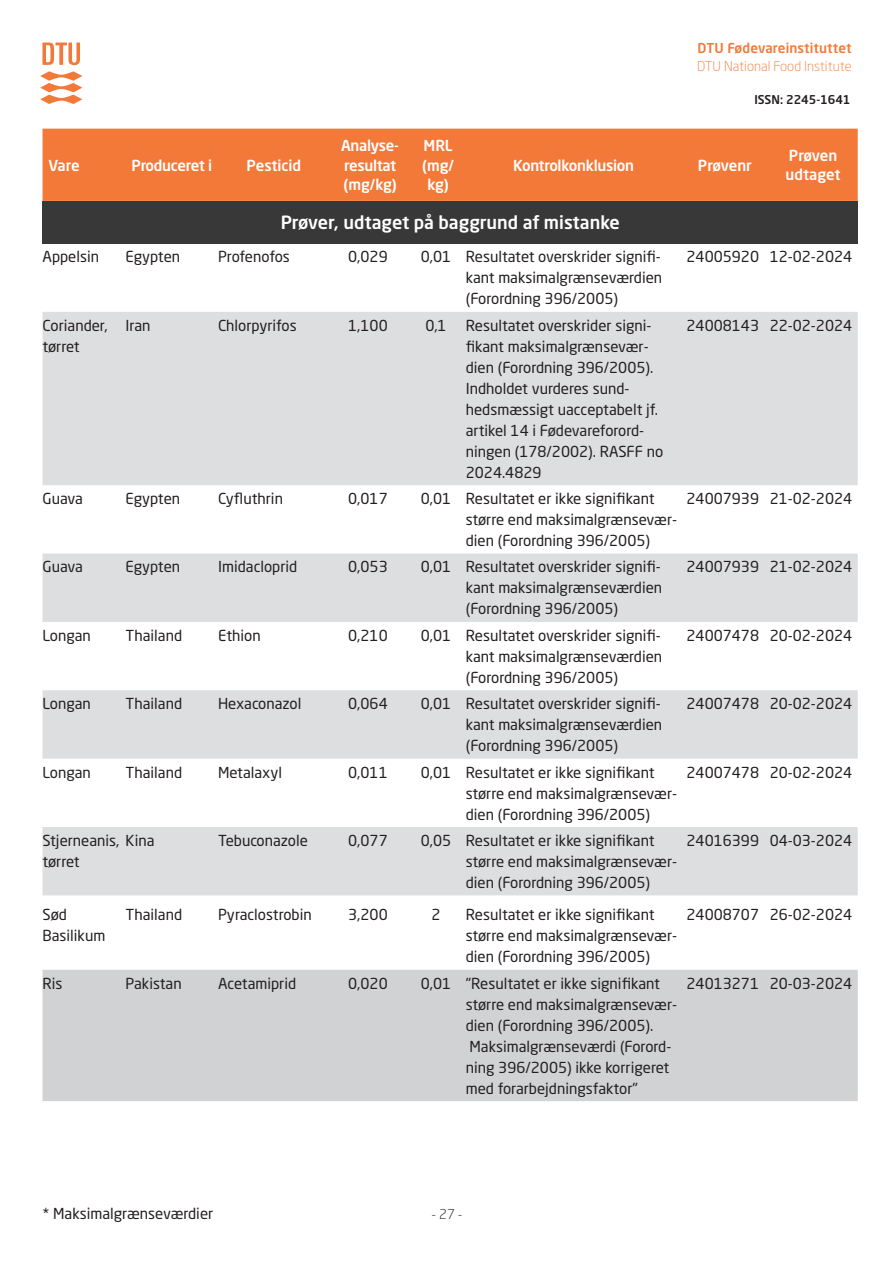
<style>
.page{position:relative;width:893px;height:1263px;background:#fff}
.page>*{position:absolute;margin:0;border:0;box-sizing:border-box;transform-origin:0 0}
.t1{font:500 18px "Neo Sans Pro";color:#fff}
.Brødtekst{font:15px/21px "Neo Sans Pro";color:#231f20}
.Brødtekst-2{font:500 15px/19.5px "Neo Sans Pro";letter-spacing:-.02em;color:#fff}
.Brødtekst-3{font:500 15px/19.5px "Neo Sans Pro";color:#fff}
.Brødtekst-4{font:15px "Neo Sans Pro";letter-spacing:-.02em;color:#231f20}
.t2{font:300 13.5px "Neo Sans Std";color:#f37939}
.t3{font:500 13.5px "Neo Sans Std";letter-spacing:.01em;color:#f37939}
.t4{font:300 13.5px "Neo Sans Pro";color:#120b19}
.t5{font:500 12px "Neo Sans Std";color:#231f20}
</style>
<div class="page">
<svg style="left:42px;top:43px;width:38px;height:22px"></svg>
<svg style="left:40px;top:71px;width:42px;height:33px"></svg>
<div style="left:43px;top:129px;width:815px;height:72px;background:#f37939"></div>
<svg style="left:43px;top:312px;width:815px;height:583px;fill:#dddee0"></svg>
<svg style="left:43px;top:969px;width:814px;height:1px"></svg>
<div style="left:43px;top:970px;width:815px;height:131px;background:#d1d2d4"></div>
<div style="left:43px;top:201px;width:815px;height:43px;background:#383839"></div>
<p class="t3" style="left:698px;top:39px;width:155px">DTU Fødevareinstituttet</p>
<p class="t2" style="left:697px;top:58px;width:156px">DTU National Food Institute</p>
<p class="t5" style="left:754px;top:92px;width:98px">ISSN: 2245-1641</p>
<p class="Brødtekst-2" style="left:341px;top:135px;width:59px">Analyse&shy;resultat (mg/kg)</p>
<p class="Brødtekst-2" style="left:422px;top:135px;width:33px;text-align:center">MRL (mg/ kg)</p>
<p class="Brødtekst-2" style="left:513px;top:155px;width:122px">Kontrolkonklusion</p>
<p class="Brødtekst-2" style="left:698px;top:155px;width:55px">Prøvenr</p>
<p class="Brødtekst-3" style="left:786px;top:145px;width:56px">Prøven udtaget</p>
<p class="t1" style="left:194px;top:211px;width:513px">Prøver, udtaget som repræsentative for markedet (stikprøver)</p>
<p class="Brødtekst-2" style="left:49px;top:155px;width:33px">Vare</p>
<p class="Brødtekst-2" style="left:132px;top:155px;width:82px">Produceret i</p>
<p class="Brødtekst-3" style="left:246px;top:155px;width:56px">Pesticid</p>
<p class="t1" style="left:281px;top:211px;width:341px">Prøver, udtaget på baggrund af mistanke</p>
<p class="Brødtekst" style="left:43px;top:246px;width:58px">Appelsin</p>
<p class="Brødtekst" style="left:126px;top:246px;width:56px">Egypten</p>
<p class="Brødtekst-4" style="left:218px;top:248px;width:73px">Profenofos</p>
<p class="Brødtekst" style="left:348px;top:246px;width:41px">0,029</p>
<p class="Brødtekst" style="left:421px;top:246px;width:32px">0,01</p>
<p class="Brødtekst" style="left:466px;top:246px;width:198px;text-align:justify">Resultatet overskrider signifi&shy;kant maksimalgrænseværdien (Forordning 396/2005)</p>
<p class="Brødtekst" style="left:686px;top:246px;width:74px">24005920</p>
<p class="Brødtekst" style="left:770px;top:246px;width:84px">12-02-2024</p>
<p class="Brødtekst" style="left:43px;top:314px;width:67px">Coriander, tørret</p>
<p class="Brødtekst" style="left:126px;top:314px;width:26px">Iran</p>
<p class="Brødtekst" style="left:218px;top:314px;width:80px">Chlorpyrifos</p>
<p class="Brødtekst" style="left:348px;top:314px;width:41px">1,100</p>
<p class="Brødtekst" style="left:425px;top:314px;width:23px">0,1</p>
<p class="Brødtekst" style="left:466px;top:314px;width:199px">Resultatet overskrider signi&shy;fikant maksimalgrænsevær&shy;dien (Forordning 396/2005).<br>Indholdet vurderes sund&shy;hedsmæssigt uacceptabelt jf. artikel 14 i Fødevareforord&shy;ningen (178/2002). RASFF no<br>2024.4829</p>
<p class="Brødtekst" style="left:686px;top:314px;width:74px">24008143</p>
<p class="Brødtekst" style="left:770px;top:314px;width:84px">22-02-2024</p>
<p class="Brødtekst" style="left:43px;top:488px;width:42px">Guava</p>
<p class="Brødtekst" style="left:126px;top:488px;width:56px">Egypten</p>
<p class="Brødtekst" style="left:218px;top:488px;width:66px">Cyfluthrin</p>
<p class="Brødtekst" style="left:348px;top:488px;width:41px">0,017</p>
<p class="Brødtekst" style="left:421px;top:488px;width:32px">0,01</p>
<p class="Brødtekst" style="left:466px;top:488px;width:213px">Resultatet er ikke signifikant større end maksimalgrænsevær&shy;dien (Forordning 396/2005)</p>
<p class="Brødtekst" style="left:686px;top:488px;width:74px">24007939</p>
<p class="Brødtekst" style="left:770px;top:488px;width:84px">21-02-2024</p>
<p class="Brødtekst" style="left:43px;top:556px;width:42px">Guava</p>
<p class="Brødtekst" style="left:126px;top:556px;width:56px">Egypten</p>
<p class="Brødtekst" style="left:218px;top:556px;width:81px">Imidacloprid</p>
<p class="Brødtekst" style="left:348px;top:556px;width:41px">0,053</p>
<p class="Brødtekst" style="left:421px;top:556px;width:32px">0,01</p>
<p class="Brødtekst" style="left:466px;top:556px;width:198px;text-align:justify">Resultatet overskrider signifi&shy;kant maksimalgrænseværdien (Forordning 396/2005)</p>
<p class="Brødtekst" style="left:686px;top:556px;width:74px">24007939</p>
<p class="Brødtekst" style="left:770px;top:556px;width:84px">21-02-2024</p>
<p class="Brødtekst" style="left:43px;top:625px;width:50px">Longan</p>
<p class="Brødtekst" style="left:126px;top:625px;width:58px">Thailand</p>
<p class="Brødtekst" style="left:218px;top:625px;width:44px">Ethion</p>
<p class="Brødtekst" style="left:348px;top:625px;width:41px">0,210</p>
<p class="Brødtekst" style="left:421px;top:625px;width:32px">0,01</p>
<p class="Brødtekst" style="left:466px;top:625px;width:198px;text-align:justify">Resultatet overskrider signifi&shy;kant maksimalgrænseværdien (Forordning 396/2005)</p>
<p class="Brødtekst" style="left:686px;top:625px;width:74px">24007478</p>
<p class="Brødtekst" style="left:770px;top:625px;width:84px">20-02-2024</p>
<p class="Brødtekst" style="left:43px;top:693px;width:50px">Longan</p>
<p class="Brødtekst" style="left:126px;top:693px;width:58px">Thailand</p>
<p class="Brødtekst" style="left:218px;top:693px;width:85px">Hexaconazol</p>
<p class="Brødtekst" style="left:348px;top:693px;width:41px">0,064</p>
<p class="Brødtekst" style="left:421px;top:693px;width:32px">0,01</p>
<p class="Brødtekst" style="left:466px;top:693px;width:198px;text-align:justify">Resultatet overskrider signifi&shy;kant maksimalgrænseværdien (Forordning 396/2005)</p>
<p class="Brødtekst" style="left:686px;top:693px;width:74px">24007478</p>
<p class="Brødtekst" style="left:770px;top:693px;width:84px">20-02-2024</p>
<p class="Brødtekst" style="left:43px;top:761px;width:50px">Longan</p>
<p class="Brødtekst" style="left:126px;top:761px;width:58px">Thailand</p>
<p class="Brødtekst" style="left:218px;top:761px;width:66px">Metalaxyl</p>
<p class="Brødtekst" style="left:348px;top:761px;width:41px">0,011</p>
<p class="Brødtekst" style="left:421px;top:761px;width:32px">0,01</p>
<p class="Brødtekst" style="left:466px;top:761px;width:213px">Resultatet er ikke signifikant større end maksimalgrænsevær&shy;dien (Forordning 396/2005)</p>
<p class="Brødtekst" style="left:686px;top:761px;width:74px">24007478</p>
<p class="Brødtekst" style="left:770px;top:761px;width:84px">20-02-2024</p>
<p class="Brødtekst" style="left:43px;top:830px;width:114px">Stjerneanis, Kina tørret</p>
<p class="Brødtekst" style="left:218px;top:830px;width:91px">Tebuconazole</p>
<p class="Brødtekst" style="left:348px;top:830px;width:41px">0,077</p>
<p class="Brødtekst" style="left:421px;top:830px;width:32px">0,05</p>
<p class="Brødtekst" style="left:466px;top:830px;width:213px">Resultatet er ikke signifikant større end maksimalgrænsevær&shy;dien (Forordning 396/2005)</p>
<p class="Brødtekst" style="left:686px;top:830px;width:74px">24016399</p>
<p class="Brødtekst" style="left:770px;top:830px;width:84px">04-03-2024</p>
<p class="Brødtekst" style="left:43px;top:904px;width:64px">Sød<br>Basilikum</p>
<p class="Brødtekst" style="left:126px;top:904px;width:58px">Thailand</p>
<p class="Brødtekst" style="left:218px;top:904px;width:95px">Pyraclostrobin</p>
<p class="Brødtekst" style="left:348px;top:904px;width:41px">3,200</p>
<p class="Brødtekst" style="left:431px;top:904px;width:11px">2</p>
<p class="Brødtekst" style="left:466px;top:904px;width:213px">Resultatet er ikke signifikant større end maksimalgrænsevær&shy;dien (Forordning 396/2005)</p>
<p class="Brødtekst" style="left:686px;top:904px;width:74px">24008707</p>
<p class="Brødtekst" style="left:770px;top:904px;width:84px">26-02-2024</p>
<p class="Brødtekst" style="left:43px;top:972px;width:22px">Ris</p>
<p class="Brødtekst" style="left:126px;top:972px;width:58px">Pakistan</p>
<p class="Brødtekst" style="left:218px;top:972px;width:80px">Acetamiprid</p>
<p class="Brødtekst" style="left:348px;top:972px;width:41px">0,020</p>
<p class="Brødtekst" style="left:421px;top:972px;width:32px">0,01</p>
<p class="Brødtekst" style="left:466px;top:972px;width:213px">"Resultatet er ikke signifikant større end maksimalgrænsevær&shy;dien (Forordning 396/2005).<br>Maksimalgrænseværdi (Forord&shy;ning 396/2005) ikke korrigeret med forarbejdningsfaktor"</p>
<p class="Brødtekst" style="left:686px;top:972px;width:74px">24013271</p>
<p class="Brødtekst" style="left:770px;top:972px;width:84px">20-03-2024</p>
<p class="Brødtekst" style="left:43px;top:1203px;width:172px">* Maksimalgrænseværdier</p>
<p class="t4" style="left:432px;top:1206px;width:32px">- 27 -</p>
</div>
